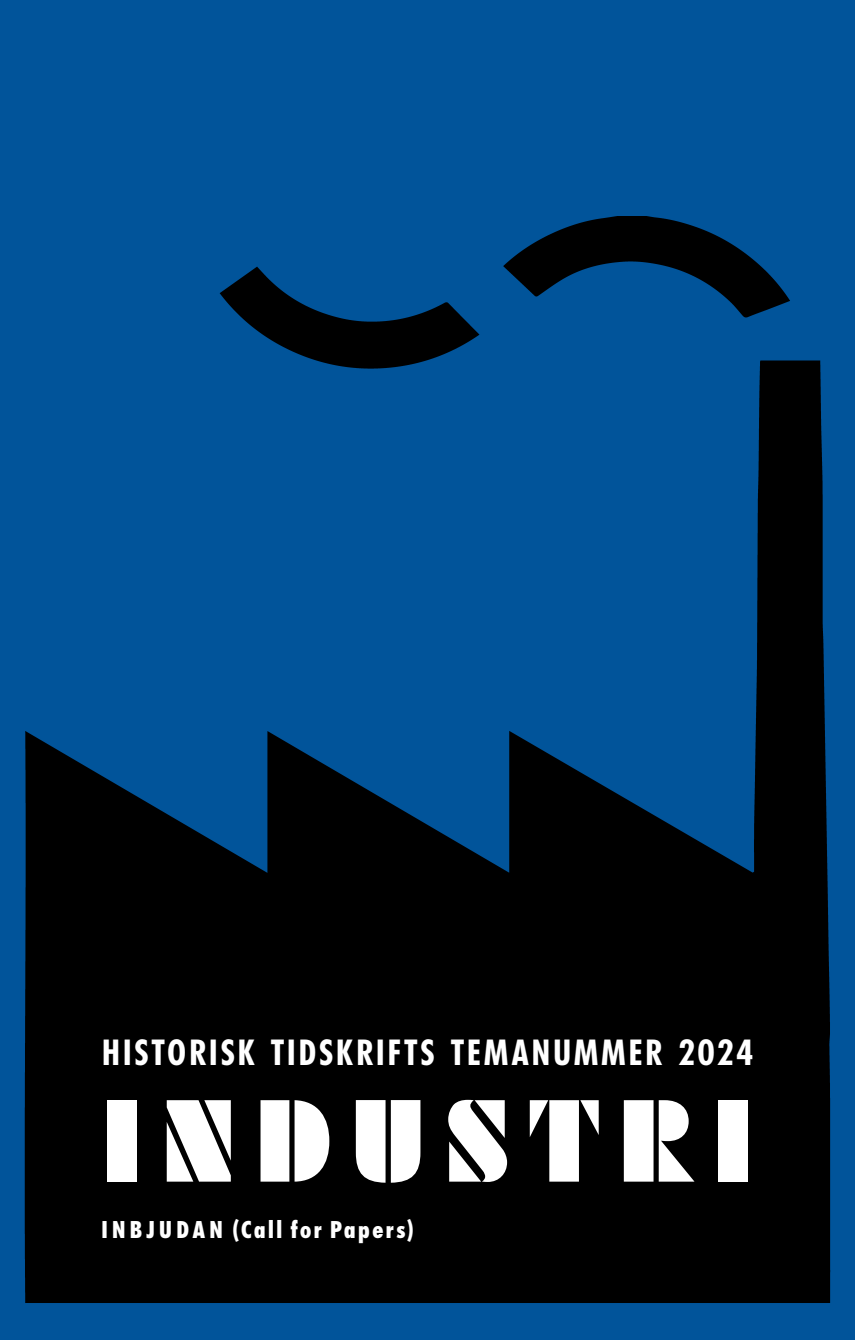
<style>
.page{position:relative;width:855px;height:1340px;background:#fff}
.page>*{position:absolute;margin:0;border:0;box-sizing:border-box;transform-origin:0 0}
.t1{font:108px "Futura Now Stencil";letter-spacing:.17em;color:#fff}
.t2{font:800 condensed 33.75px "Futura Now Text";letter-spacing:.06em;color:#fff}
.t3{font:900 condensed 22.5px "Futura Now Text";letter-spacing:.09em;color:#fff}
</style>
<div class="page">
<div style="left:0;top:0;width:855px;height:1339px;background:#01549a"></div>
<img style="left:24px;top:217px;width:806px;height:1086px">
<p class="t2" style="left:101px;top:1024px;width:653px">HISTORISK TIDSKRIFTS TEMANUMMER 2024</p>
<p class="t1" style="left:102px;top:1046px;width:653px">INDUSTRI</p>
<p class="t3" style="left:101px;top:1210px;width:314px">INBJUDAN (Call for Papers)</p>
</div>
